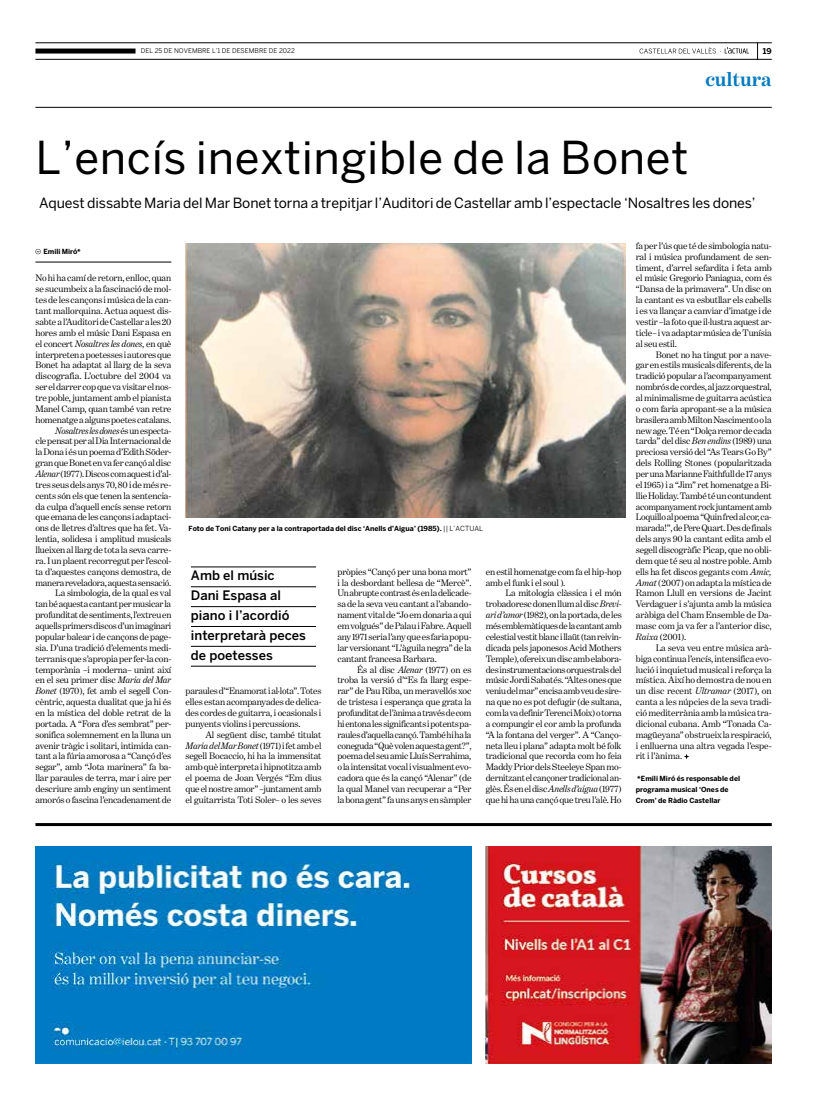
<style>
.page{position:relative;width:820px;height:1106px;background:#fff}
.page>*{position:absolute;margin:0;border:0;box-sizing:border-box;transform-origin:0 0}
.t1{font:45px "Benton Sans";letter-spacing:.015em;color:#000}
.t2{font:700 20px "Benton Modern One";letter-spacing:-.005em;color:#007ac2}
.t3{font:14px "Benton Sans";letter-spacing:-.005em;color:#000}
.t4{font:500 13px/20px "Benton Sans";color:#000}
.t5{font:9.5px/10.9px "Benton Modern One";letter-spacing:-.015em;color:#000;text-align:justify}
.t6{font:700 8px "Benton Sans";color:#000}
.t7{font:700 7px/10.9px "Benton Sans";color:#000}
.t8{font:6.5px "Benton Sans";letter-spacing:.005em;color:#000}
.s1{font-style:italic}
.s2{font-weight:400}
</style>
<div class="page">
<svg style="left:757px;top:44px;width:1px;height:15px"></svg>
<svg style="left:639px;top:47px;width:109px;height:7px"></svg>
<hr style="left:35px;top:107px;width:736px;height:1px;background:#000">
<hr style="left:35px;top:43px;width:736px;height:1px;background:#000">
<hr style="left:35px;top:59px;width:736px;height:1px;background:#000">
<div style="left:35px;top:49px;width:100px;height:5px;background:#000"></div>
<img style="left:35px;top:846px;width:436px;height:217px">
<img style="left:485px;top:846px;width:286px;height:217px">
<hr style="left:35px;top:823px;width:736px;height:3px;background:#000">
<img style="left:185px;top:244px;width:440px;height:274px">
<svg style="left:35px;top:249px;width:6px;height:5px"></svg>
<hr style="left:35px;top:262px;width:136px;height:1px;background:#000">
<svg style="left:684px;top:754px;width:5px;height:5px"></svg>
<hr style="left:191px;top:566px;width:125px;height:1px;background:#000">
<hr style="left:191px;top:586px;width:125px;height:1px;background:#000">
<hr style="left:191px;top:606px;width:125px;height:1px;background:#000">
<hr style="left:191px;top:626px;width:125px;height:1px;background:#000">
<hr style="left:191px;top:646px;width:125px;height:1px;background:#000">
<hr style="left:191px;top:666px;width:125px;height:1px;background:#000">
<p class="t8" style="left:141px;top:47px;width:155px">DEL 25 DE NOVEMBRE L’1 DE DESEMBRE DE 2022</p>
<p class="t6" style="left:762px;top:46px;width:10px">19</p>
<h2 class="t2" style="left:705px;top:68px;width:68px">cultura</h2>
<h1 class="t1" style="left:35px;top:131px;width:654px">L’encís inextingible de la Bonet</h1>
<h3 class="t3" style="left:39px;top:194px;width:718px">Aquest dissabte Maria del Mar Bonet torna a trepitjar l’Auditori de Castellar amb l’espectacle ‘Nosaltres les dones’</h3>
<p class="t7" style="left:43px;top:246px;width:39px">Emili Miró*</p>
<p class="t5" style="left:35px;top:273px;width:137px;text-align:right">No hi ha camí de retorn, enlloc, quan se sucumbeix a la fascinació de mol&shy;tes de les cançons i música de la can&shy;tant mallorquina. Actua aquest dis&shy;sabte a l’Auditori de Castellar a les 20 hores amb el músic Dani Espasa en el concert <span class="s1">Nosaltres les dones</span>, en què interpreten a poetesses i autores que Bonet ha adaptat al llarg de la seva discografia. L’octubre del 2004 va ser el darrer cop que va visitar el nos&shy;tre poble, juntament amb el pianista Manel Camp, quan també van retre homenatge a alguns poetes catalans.<br><span class="s1">Nosaltres les dones</span> és un especta-<br>cle pensat per al Dia Internacional de la Dona i és un poema d’Edith Söder&shy;gran que Bonet en va fer cançó al disc <span class="s1">Alenar</span> (1977). Discos com aquest i d’al&shy;tres seus dels anys 70, 80 i de més re&shy;cents són els que tenen la sentencia&shy;da culpa d’aquell encís sense retorn que emana de les cançons i adaptaci&shy;ons de lletres d’altres que ha fet. Va&shy;lentia, solidesa i amplitud musicals llueixen al llarg de tota la seva carre&shy;ra. I un plaent recorregut per l’escol&shy;ta d’aquestes cançons demostra, de manera reveladora, aquesta sensació.<br>La simbologia, de la qual es val<br>tan bé aquesta cantant per musicar la profunditat de sentiments, l’extreu en aquells primers discos d’un imaginari popular balear i de cançons de page&shy;sia. D’una tradició d’elements medi&shy;terranis que s’apropia per fer-la con&shy;temporània –i moderna– unint així en el seu primer disc <span class="s1">Maria del Mar Bonet</span> (1970), fet amb el segell Con&shy;cèntric, aquesta dualitat que ja hi és en la mística del doble retrat de la portada. A “Fora d’es sembrat” per&shy;sonifica solemnement en la lluna un avenir tràgic i solitari, intimida can&shy;tant a la fúria amorosa a “Cançó d’es segar”, amb “Jota marinera” fa ba&shy;llar paraules de terra, mar i aire per descriure amb enginy un sentiment amorós o fascina l’encadenament de</p>
<p class="t7" style="left:188px;top:523px;width:296px">Foto de Toni Catany per a la contraportada del disc ‘Anells d’Aigua’ (1985). <span class="s2">|| L’ACTUAL</span></p>
<h3 class="t4" style="left:191px;top:565px;width:116px">Amb el músic<br>Dani Espasa al piano i l’acordió interpretarà peces de poetesses</h3>
<p class="t5" style="left:185px;top:685px;width:137px">paraules d’“Enamorat i al·lota”. Totes elles estan acompanyades de delica&shy;des cordes de guitarra, i ocasionals i punyents violins i percussions.</p>
<p class="t5" style="left:185px;top:729px;width:137px;text-indent:20px">Al següent disc, també titulat <span class="s1">Maria del Mar Bonet</span> (1971) i fet amb el segell Bocaccio, hi ha la immensitat amb què interpreta i hipnotitza amb el poema de Joan Vergés “Em dius que el nostre amor” –juntament amb el guitarrista Toti Soler– o les seves</p>
<p class="t5" style="left:337px;top:566px;width:135px">pròpies “Cançó per una bona mort” i la desbordant bellesa de “Mercè”.<br>Un abrupte contrast és en la delicade&shy;sa de la seva veu cantant a l’abando&shy;nament vital de “Jo em donaria a qui em volgués” de Palau i Fabre. Aquell any 1971 seria l’any que es faria popu&shy;lar versionant “L’àguila negra” de la cantant francesa Barbara.</p>
<p class="t5" style="left:337px;top:663px;width:136px;text-indent:20px">És al disc <span class="s1">Alenar</span> (1977) on es troba la versió d’“Es fa llarg espe&shy;rar” de Pau Riba, un meravellós xoc de tristesa i esperança que grata la profunditat de l’ànima a través de com hi entona les significants i potents pa&shy;raules d’aquella cançó. També hi ha la coneguda “Què volen aquesta gent?”, poema del seu amic Lluís Serrahima, o la intensitat vocal i visualment evo&shy;cadora que és la cançó “Alenar” (de la qual Manel van recuperar a “Per la bona gent” fa uns anys en sàmpler</p>
<p class="t5" style="left:485px;top:566px;width:137px">en estil homenatge com fa el hip-hop amb el funk i el soul ).</p>
<p class="t5" style="left:485px;top:588px;width:137px;text-indent:20px">La mitologia clàssica i el món trobadoresc donen llum al disc <span class="s1">Brevi&shy;ari d’amor</span> (1982), on la portada, de les més emblemàtiques de la cantant amb celestial vestit blanc i llaüt (tan reivin&shy;dicada pels japonesos Acid Mothers Temple), ofereix un disc amb elabora&shy;des instrumentacions orquestrals del músic Jordi Sabatés. “Altes ones que veniu del mar” encisa amb veu de sire&shy;na que no es pot defugir (de sultana, com la va definir Terenci Moix) o torna a compungir el cor amb la profunda “A la fontana del verger”. A “Canço&shy;neta lleu i plana” adapta molt bé folk tradicional que recorda com ho feia Maddy Prior dels Steeleye Span mo&shy;dernitzant el cançoner tradicional an&shy;glès. És en el disc <span class="s1">Anells d’aigua</span> (1977) que hi ha una cançó que treu l’alè. Ho</p>
<p class="t5" style="left:635px;top:240px;width:137px">fa per l’ús que té de simbologia natu&shy;ral i música profundament de sen&shy;timent, d’arrel sefardita i feta amb el músic Gregorio Paniagua, com és “Dansa de la primavera”. Un disc on la cantant es va esbutllar els cabells i es va llançar a canviar d’imatge i de vestir –la foto que il·lustra aquest ar&shy;ticle– i va adaptar música de Tunísia al seu estil.</p>
<p class="t5" style="left:635px;top:349px;width:137px;text-indent:20px">Bonet no ha tingut por a nave&shy;gar en estils musicals diferents, de la tradició popular a l’acompanyament nombrós de cordes, al jazz orquestral, al minimalisme de guitarra acústica o com faria apropant-se a la música brasilera amb Milton Nascimento o la new age. Té en “Dolça remor de cada tarda” del disc <span class="s1">Ben endins</span> (1989) una preciosa versió del “As Tears Go By” dels Rolling Stones (popularitzada per una Marianne Faithfull de 17 anys el 1965) i a “Jim” ret homenatge a Bi&shy;llie Holiday. També té un contundent acompanyament rock juntament amb Loquillo al poema “Quin fred al cor, ca&shy;marada!”, de Pere Quart. Des de finals dels anys 90 la cantant edita amb el segell discogràfic Picap, que no obli&shy;dem que té seu al nostre poble. Amb ells ha fet discos gegants com <span class="s1">Amic, Amat</span> (2007) on adapta la mística de Ramon Llull en versions de Jacint Verdaguer i s’ajunta amb la música aràbiga del Cham Ensemble de Da&shy;masc com ja va fer a l’anterior disc, <span class="s1">Raixa</span> (2001).</p>
<p class="t5" style="left:635px;top:642px;width:137px;text-indent:20px">La seva veu entre música arà&shy;biga continua l’encís, intensifica evo&shy;lució i inquietud musical i reforça la mística. Així ho demostra de nou en un disc recent <span class="s1">Ultramar</span> (2017), on canta a les núpcies de la seva tradi&shy;ció mediterrània amb la música tra&shy;dicional cubana. Amb “Tonada Ca&shy;magüeyana” obstrueix la respiració, i enlluerna una altra vegada l’espe&shy;rit i l’ànima.</p>
<p class="t7" style="left:635px;top:773px;width:106px">*Emili Miró és responsable del programa musical ‘Ones de<br>Crom’ de Ràdio Castellar</p>
</div>
